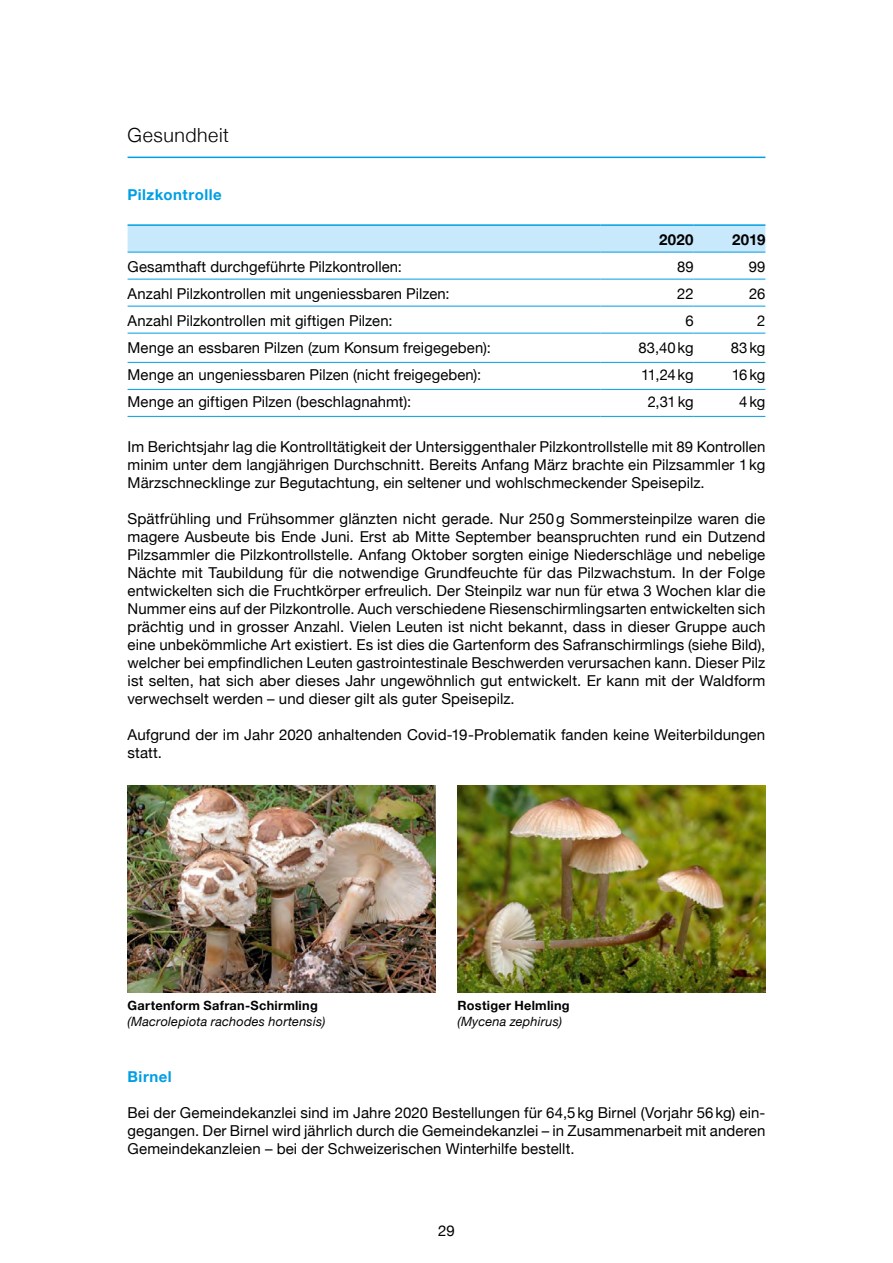
<style>
.page{position:relative;width:893px;height:1263px;background:#fff}
.page>*{position:absolute;margin:0;border:0;box-sizing:border-box;transform-origin:0 0}
.t1{font:300 19.5px "Helvetica Neue";letter-spacing:.03em;color:#000}
.t2{font:15px/18px "Helvetica Neue";letter-spacing:.005em;color:#000;text-align:justify}
.t3{font:700 15px "Helvetica Neue";letter-spacing:.03em;color:#009ee3}
.t4{font:700 15px "Helvetica Neue";letter-spacing:.025em;color:#000}
.t5{font:italic 12.75px "Helvetica Neue";letter-spacing:.015em;color:#000}
.t6{font:700 12.75px "Helvetica Neue";letter-spacing:.02em;color:#000}
</style>
<div class="page">
<hr style="left:128px;top:157px;width:637px;height:1px;background:#009ee3">
<div style="left:128px;top:226px;width:637px;height:26px;background:#c8e8fb"></div>
<hr style="left:128px;top:224px;width:473px;height:2px;background:#009ee3">
<hr style="left:601px;top:224px;width:93px;height:2px;background:#009ee3">
<hr style="left:694px;top:224px;width:71px;height:2px;background:#009ee3">
<hr style="left:128px;top:252px;width:473px;height:1px;background:#009ee3">
<hr style="left:601px;top:252px;width:93px;height:1px;background:#009ee3">
<hr style="left:694px;top:252px;width:71px;height:1px;background:#009ee3">
<hr style="left:128px;top:279px;width:473px;height:1px;background:#009ee3">
<hr style="left:601px;top:279px;width:93px;height:1px;background:#009ee3">
<hr style="left:694px;top:279px;width:71px;height:1px;background:#009ee3">
<hr style="left:128px;top:306px;width:473px;height:1px;background:#009ee3">
<hr style="left:601px;top:306px;width:93px;height:1px;background:#009ee3">
<hr style="left:694px;top:306px;width:71px;height:1px;background:#009ee3">
<hr style="left:128px;top:333px;width:473px;height:1px;background:#009ee3">
<hr style="left:601px;top:333px;width:93px;height:1px;background:#009ee3">
<hr style="left:694px;top:333px;width:71px;height:1px;background:#009ee3">
<hr style="left:128px;top:362px;width:473px;height:1px;background:#009ee3">
<hr style="left:601px;top:362px;width:93px;height:1px;background:#009ee3">
<hr style="left:694px;top:362px;width:71px;height:1px;background:#009ee3">
<hr style="left:128px;top:389px;width:473px;height:1px;background:#009ee3">
<hr style="left:601px;top:389px;width:93px;height:1px;background:#009ee3">
<hr style="left:694px;top:389px;width:71px;height:1px;background:#009ee3">
<hr style="left:128px;top:416px;width:473px;height:1px;background:#009ee3">
<hr style="left:601px;top:416px;width:93px;height:1px;background:#009ee3">
<hr style="left:694px;top:416px;width:71px;height:1px;background:#009ee3">
<img style="left:128px;top:785px;width:308px;height:207px">
<img style="left:457px;top:785px;width:308px;height:207px">
<h1 class="t1" style="left:128px;top:120px;width:103px">Gesundheit</h1>
<p class="t3" style="left:128px;top:183px;width:96px">Pilzkontrolle</p>
<p class="t4" style="left:659px;top:228px;width:36px">2020</p>
<p class="t4" style="left:732px;top:228px;width:35px">2019</p>
<p class="t2" style="left:128px;top:259px;width:276px">Gesamthaft durchgeführte Pilzkontrollen:</p>
<p class="t2" style="left:677px;top:259px;width:18px">89</p>
<p class="t2" style="left:749px;top:259px;width:18px">99</p>
<p class="t2" style="left:128px;top:286px;width:324px">Anzahl Pilzkontrollen mit ungeniessbaren Pilzen:</p>
<p class="t2" style="left:677px;top:286px;width:18px">22</p>
<p class="t2" style="left:749px;top:286px;width:18px">26</p>
<p class="t2" style="left:128px;top:313px;width:267px">Anzahl Pilzkontrollen mit giftigen Pilzen:</p>
<p class="t2" style="left:685px;top:313px;width:10px">6</p>
<p class="t2" style="left:757px;top:313px;width:10px">2</p>
<p class="t2" style="left:128px;top:340px;width:365px">Menge an essbaren Pilzen (zum Konsum freigegeben):</p>
<p class="t2" style="left:638px;top:340px;width:57px">83,40kg</p>
<p class="t2" style="left:731px;top:340px;width:36px">83kg</p>
<p class="t2" style="left:128px;top:367px;width:355px">Menge an ungeniessbaren Pilzen (nicht freigegeben):</p>
<p class="t2" style="left:641px;top:367px;width:54px">11,24kg</p>
<p class="t2" style="left:732px;top:367px;width:35px">16kg</p>
<p class="t2" style="left:128px;top:394px;width:285px">Menge an giftigen Pilzen (beschlagnahmt):</p>
<p class="t2" style="left:648px;top:394px;width:47px">2,31kg</p>
<p class="t2" style="left:739px;top:394px;width:28px">4kg</p>
<p class="t2" style="left:128px;top:439px;width:639px">Im Berichtsjahr lag die Kontrolltätigkeit der Untersiggenthaler Pilzkontrollstelle mit 89 Kontrollen minim unter dem langjährigen Durchschnitt. Bereits Anfang März brachte ein Pilzsammler 1kg Märzschnecklinge zur Begutachtung, ein seltener und wohlschmeckender Speisepilz.</p>
<p class="t2" style="left:128px;top:511px;width:639px">Spätfrühling und Frühsommer glänzten nicht gerade. Nur 250g Sommersteinpilze waren die magere Ausbeute bis Ende Juni. Erst ab Mitte September beanspruchten rund ein Dutzend Pilzsammler die Pilzkontrollstelle. Anfang Oktober sorgten einige Niederschläge und nebelige Nächte mit Taubildung für die notwendige Grundfeuchte für das Pilzwachstum. In der Folge entwickelten sich die Fruchtkörper erfreulich. Der Steinpilz war nun für etwa 3 Wochen klar die Nummer eins auf der Pilzkontrolle. Auch verschiedene Riesenschirmlingsarten entwickelten sich prächtig und in grosser Anzahl. Vielen Leuten ist nicht bekannt, dass in dieser Gruppe auch eine unbekömmliche Art existiert. Es ist dies die Gartenform des Safranschirmlings (siehe Bild), welcher bei empfindlichen Leuten gastrointestinale Beschwerden verursachen kann. Dieser Pilz ist selten, hat sich aber dieses Jahr ungewöhnlich gut entwickelt. Er kann mit der Waldform verwechselt werden – und dieser gilt als guter Speisepilz.</p>
<p class="t2" style="left:128px;top:727px;width:639px">Aufgrund der im Jahr 2020 anhaltenden Covid-19-Problematik fanden keine Weiterbildungen statt.</p>
<p class="t6" style="left:128px;top:996px;width:192px">Gartenform Safran-Schirmling</p>
<p class="t6" style="left:458px;top:996px;width:114px">Rostiger Helmling</p>
<p class="t5" style="left:128px;top:1012px;width:199px">(Macrolepiota rachodes hortensis)</p>
<p class="t5" style="left:458px;top:1012px;width:106px">(Mycena zephirus)</p>
<p class="t3" style="left:128px;top:1065px;width:46px">Birnel</p>
<p class="t2" style="left:128px;top:1105px;width:639px">Bei der Gemeindekanzlei sind im Jahre 2020 Bestellungen für 64,5kg Birnel (Vorjahr 56kg) ein&shy;gegangen. Der Birnel wird jährlich durch die Gemeindekanzlei – in Zusammenarbeit mit anderen Gemeindekanzleien – bei der Schweizerischen Winterhilfe bestellt.</p>
<p class="t2" style="left:438px;top:1222px;width:18px">29</p>
</div>
